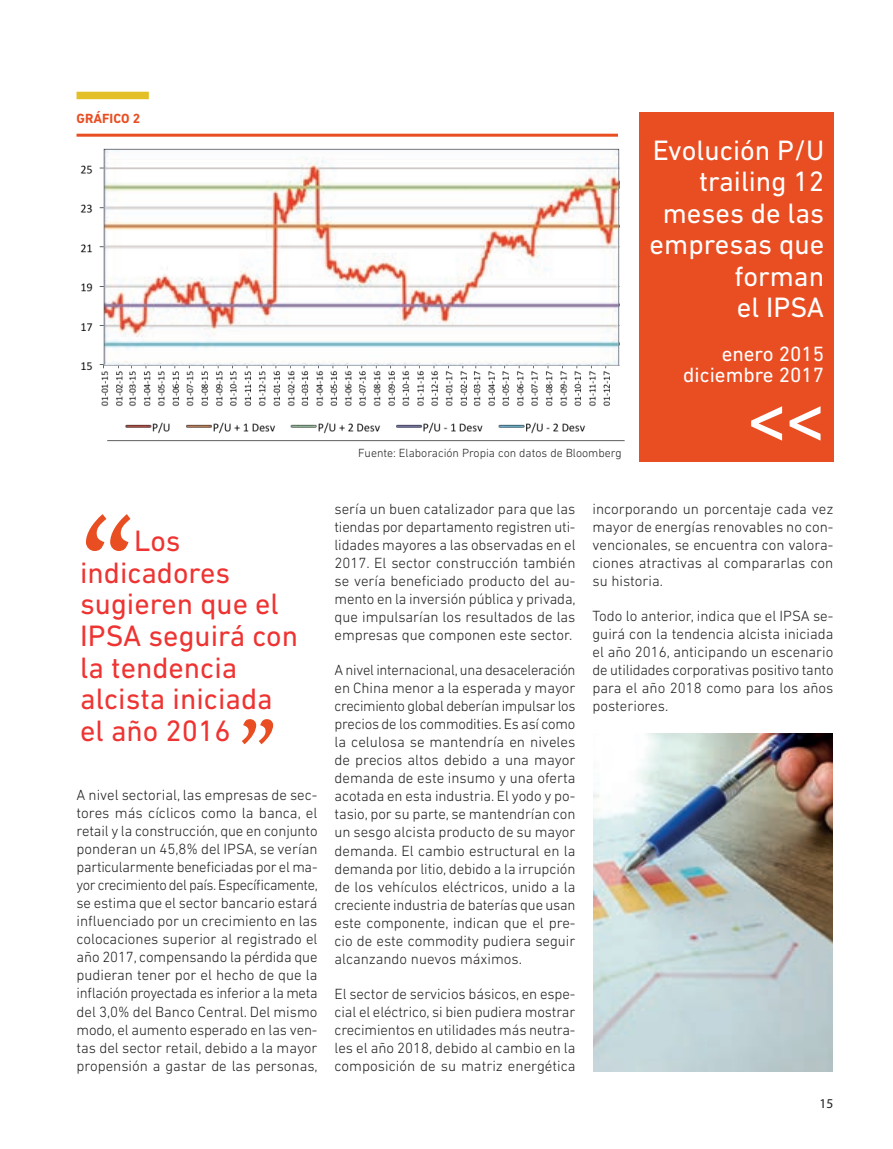
<style>
.page{position:relative;width:893px;height:1149px;background:#fff}
.page>*{position:absolute;margin:0;border:0;box-sizing:border-box;transform-origin:0 0}
.t1{font:156.15px "Scala";color:#e94e23}
.t2{font:106.65px "Scala";color:#e94e23}
.t3{font:700 64.5px "Myriad Pro";color:#fff}
.t4{font:30px/31.5px "DIN Next LT Pro";color:#ee3432}
.t5{font:28.5px/31.5px "DIN Next LT Pro";color:#fff;text-align:right}
.t6{font:21px/21px "DIN Next LT Pro";color:#fff;text-align:right}
.t7{font:300 15px/18px "DIN Next LT Pro";color:#231f20;text-align:justify}
.t8{font:700 13.5px "DIN Next LT Pro";color:#e94e23}
.t9{font:13.5px "Myriad Pro";color:#231f20}
.t10{font:300 12px "DIN Next LT Pro";color:#231f20}
</style>
<div class="page">
<img style="left:80px;top:148px;width:540px;height:286px">
<div style="left:639px;top:112px;width:194px;height:349px;background:#e94e23"></div>
<hr style="left:77px;top:134px;width:541px;height:3px;background:#e94e23">
<hr style="left:107px;top:440px;width:518px;height:1px;background:#231f20">
<img style="left:593px;top:733px;width:240px;height:338px">
<div style="left:77px;top:92px;width:72px;height:7px;background:#e4c028"></div>
<p class="t8" style="left:77px;top:111px;width:65px">GRÁFICO 2</p>
<p class="t10" style="left:358px;top:446px;width:265px">Fuente: Elaboración Propia con datos de Bloomberg</p>
<h3 class="t5" style="left:650px;top:134px;width:176px">Evolución P/U trailing 12 meses de las empresas que forman<br>el IPSA</h3>
<h3 class="t6" style="left:683px;top:343px;width:142px">enero 2015 diciembre 2017</h3>
<h3 class="t3" style="left:747px;top:376px;width:78px">&lt;&lt;</h3>
<p class="t7" style="left:334px;top:499px;width:243px">sería un buen catalizador para que las tiendas por departamento registren uti&shy;lidades mayores a las observadas en el 2017. El sector construcción también se vería beneficiado producto del au&shy;mento en la inversión pública y privada, que impulsarían los resultados de las empresas que componen este sector.</p>
<p class="t7" style="left:334px;top:661px;width:243px">A nivel internacional, una desaceleración en China menor a la esperada y mayor crecimiento global deberían impulsar los precios de los commodities. Es así como la celulosa se mantendría en niveles de precios altos debido a una mayor demanda de este insumo y una oferta acotada en esta industria. El yodo y po&shy;tasio, por su parte, se mantendrían con un sesgo alcista producto de su mayor demanda. El cambio estructural en la demanda por litio, debido a la irrupción de los vehículos eléctricos, unido a la creciente industria de baterías que usan este componente, indican que el pre&shy;cio de este commodity pudiera seguir alcanzando nuevos máximos.</p>
<p class="t7" style="left:334px;top:984px;width:242px">El sector de servicios básicos, en espe&shy;cial el eléctrico, si bien pudiera mostrar crecimientos en utilidades más neutra&shy;les el año 2018, debido al cambio en la composición de su matriz energética</p>
<h1 class="t1" style="left:77px;top:483px;width:63px">“</h1>
<p class="t7" style="left:592px;top:499px;width:242px">incorporando un porcentaje cada vez mayor de energías renovables no con&shy;vencionales, se encuentra con valora&shy;ciones atractivas al compararlas con su historia.</p>
<p class="t7" style="left:592px;top:607px;width:243px">Todo lo anterior, indica que el IPSA se&shy;guirá con la tendencia alcista iniciada el año 2016, anticipando un escenario de utilidades corporativas positivo tanto para el año 2018 como para los años posteriores.</p>
<h3 class="t4" style="left:80px;top:525px;width:219px;text-indent:54px">Los indicadores sugieren que el<br>IPSA seguirá con la tendencia alcista iniciada el año 2016</h3>
<h2 class="t2" style="left:236px;top:637px;width:45px">„</h2>
<p class="t7" style="left:77px;top:785px;width:243px">A nivel sectorial, las empresas de sec&shy;tores más cíclicos como la banca, el retail y la construcción, que en conjunto ponderan un 45,8% del IPSA, se verían particularmente beneficiadas por el ma&shy;yor crecimiento del país. Específicamente, se estima que el sector bancario estará influenciado por un crecimiento en las colocaciones superior al registrado el año 2017, compensando la pérdida que pudieran tener por el hecho de que la inflación proyectada es inferior a la meta del 3,0% del Banco Central. Del mismo modo, el aumento esperado en las ven&shy;tas del sector retail, debido a la mayor propensión a gastar de las personas,</p>
<p class="t9" style="left:820px;top:1094px;width:15px">15</p>
</div>
